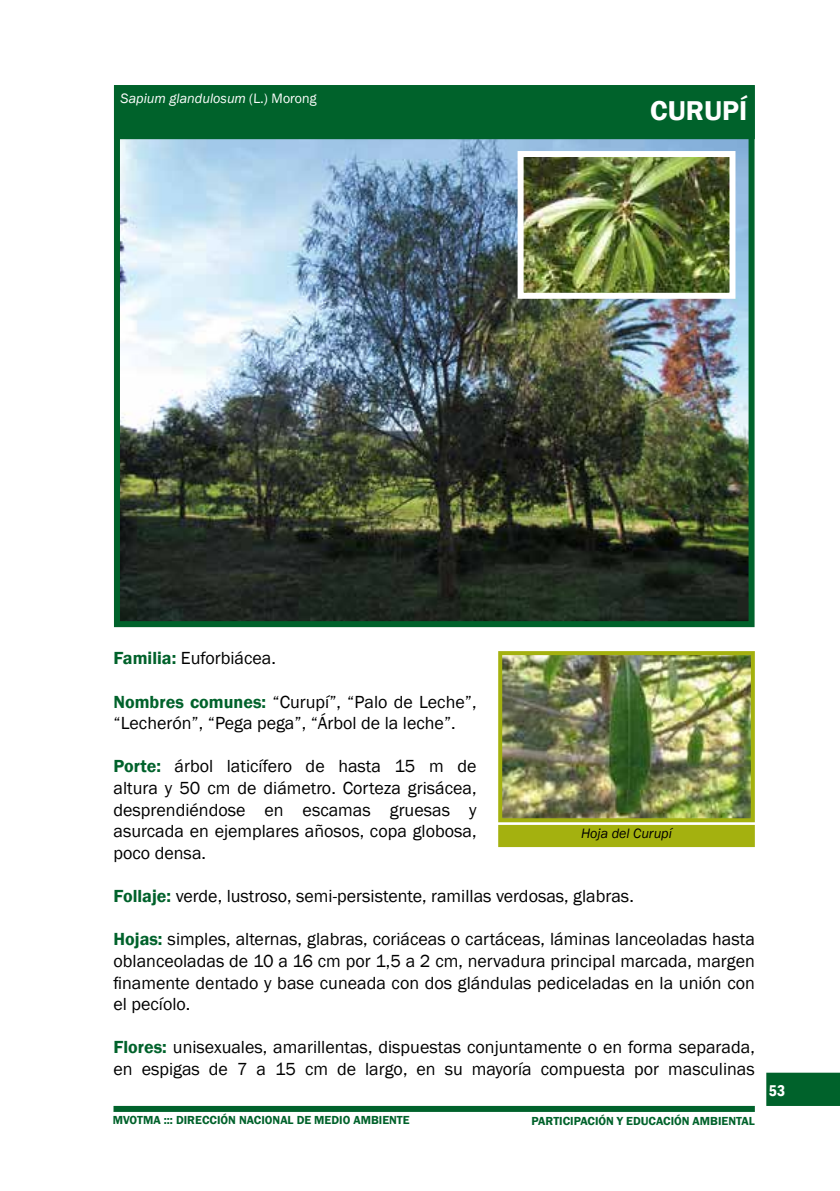
<style>
.page{position:relative;width:840px;height:1191px;background:#fff}
.page>*{position:absolute;margin:0;border:0;box-sizing:border-box;transform-origin:0 0}
.t1{font:600 28px "Franklin Gothic";color:#fff}
.t2{font:18px/21.6px "Franklin Gothic";color:#000}
.t3{font:600 condensed 16px "Franklin Gothic";color:#fff}
.t4{font:italic 14px "Franklin Gothic";color:#fff}
.t5{font:italic 14px "Franklin Gothic";color:#000}
.t6{font:600 12px "Franklin Gothic";color:#00622b}
.s1{font-weight:600;color:#00622b}
</style>
<div class="page">
<div style="left:113px;top:1106px;width:641px;height:6px;background:#00622b"></div>
<div style="left:766px;top:1072px;width:73px;height:34px;background:#00622b"></div>
<img style="left:121px;top:139px;width:626px;height:481px">
<div style="left:114px;top:85px;width:640px;height:542px;border:6px solid #00622b"></div>
<div style="left:114px;top:85px;width:640px;height:54px;background:#00622b"></div>
<img style="left:503px;top:656px;width:246px;height:161px">
<div style="left:498px;top:651px;width:256px;height:171px;border:4px solid #a4b10f"></div>
<div style="left:499px;top:826px;width:254px;height:20px;background:#a4b10f"></div>
<div style="left:498px;top:825px;width:256px;height:22px;border:2px solid #a4b10f"></div>
<img style="left:524px;top:158px;width:204px;height:134px">
<div style="left:517px;top:151px;width:218px;height:148px;border:6px solid #fff"></div>
<p class="t4" style="left:121px;top:89px;width:198px">Sapium glandulosum (L.) Morong</p>
<h1 class="t1" style="left:649px;top:93px;width:99px">CURUPÍ</h1>
<p class="t2" style="left:113px;top:648px;width:164px"><span class="s1">Familia:</span> Euforbiácea.</p>
<p class="t2" style="left:113px;top:691px;width:364px"><span class="s1">Nombres comunes:</span> “Curupí”, “Palo de Leche”, “Lecherón”, “Pega pega”, “Árbol de la leche”.</p>
<p class="t2" style="left:113px;top:756px;width:364px;text-align:justify"><span class="s1">Porte:</span> árbol laticífero de hasta 15 m de altura y 50 cm de diámetro. Corteza grisácea, desprendiéndose en escamas gruesas y asurcada en ejemplares añosos, copa globosa, poco densa.</p>
<p class="t2" style="left:113px;top:885px;width:521px"><span class="s1">Follaje:</span> verde, lustroso, semi-persistente, ramillas verdosas, glabras.</p>
<p class="t2" style="left:113px;top:929px;width:642px;text-align:justify"><span class="s1">Hojas:</span> simples, alternas, glabras, coriáceas o cartáceas, láminas lanceoladas hasta oblanceoladas de 10 a 16 cm por 1,5 a 2 cm, nervadura principal marcada, margen finamente dentado y base cuneada con dos glándulas pediceladas en la unión con el pecíolo.</p>
<p class="t2" style="left:113px;top:1037px;width:642px"><span class="s1">Flores:</span> unisexuales, amarillentas, dispuestas conjuntamente o en forma separada, en espigas de 7 a 15 cm de largo, en su mayoría compuesta por masculinas</p>
<p class="t5" style="left:580px;top:825px;width:92px">Hoja del Curupí</p>
<p class="t6" style="left:113px;top:1113px;width:298px">MVOTMA ::: DIRECCIÓN NACIONAL DE MEDIO AMBIENTE</p>
<p class="t6" style="left:531px;top:1113px;width:225px">PARTICIPACIÓN Y EDUCACIÓN AMBIENTAL</p>
<p class="t3" style="left:768px;top:1079px;width:18px">53</p>
</div>
